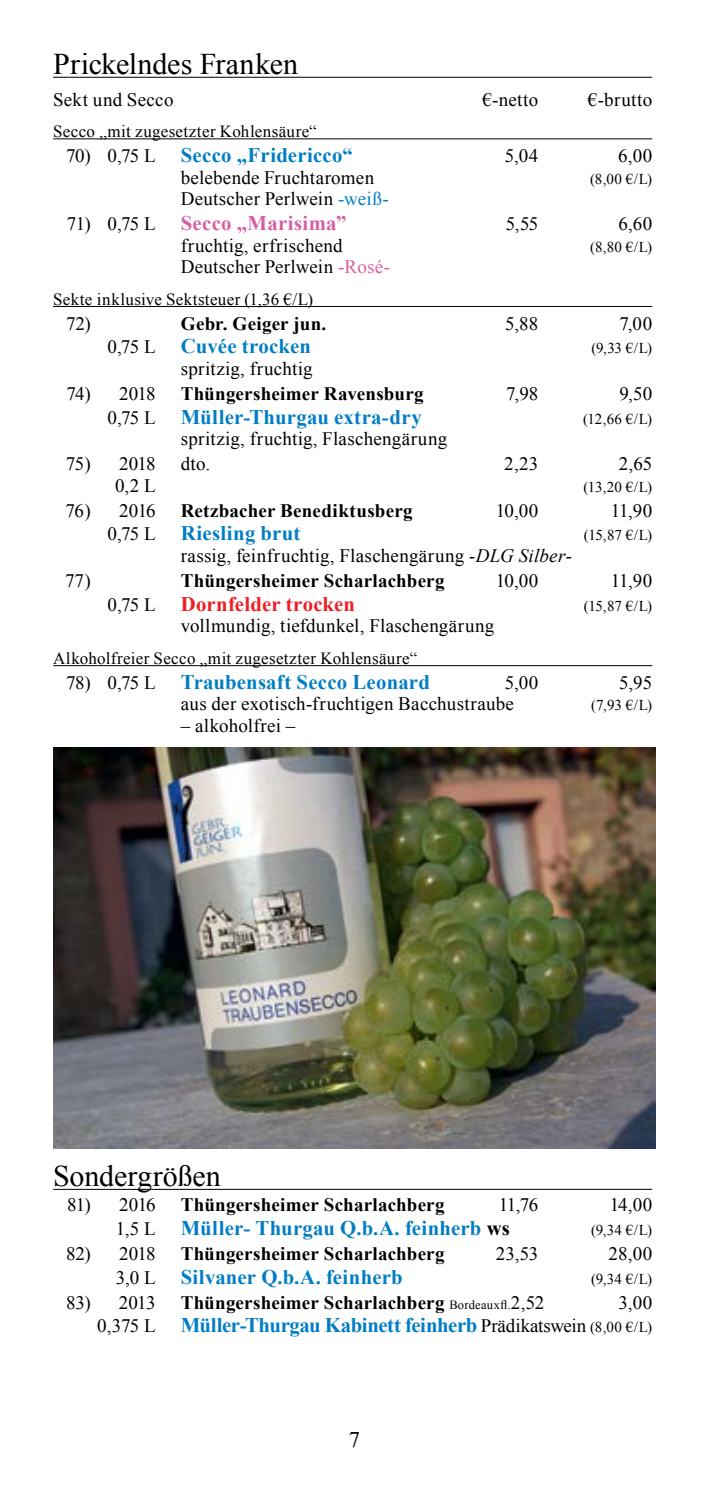
<style>
.page{position:relative;width:709px;height:1489px;background:#fff}
.page>*{position:absolute;margin:0;border:0;box-sizing:border-box;transform-origin:0 0}
.t1{font:30px "Times New Roman";letter-spacing:-.005em;color:#000}
.t2{font:22.25px "Times New Roman";color:#000}
.t3{font:700 20.75px "Times New Roman";letter-spacing:.01em;color:#007dc5}
.t4{font:700 20.75px "Times New Roman";letter-spacing:-.02em;color:#007dc5}
.t5{font:700 20.75px "Times New Roman";letter-spacing:.01em;color:#d75fa3}
.t6{font:700 20.75px "Times New Roman";letter-spacing:.01em;color:#ed1d24}
.t7{font:19px "Times New Roman";letter-spacing:.015em;color:#000}
.t8{font:700 19px "Times New Roman";letter-spacing:.01em;color:#000}
.t9{font:17px "Times New Roman";letter-spacing:.02em;color:#000}
.t10{font:15px "Times New Roman";letter-spacing:.01em;color:#000}
.s1{font-weight:400;font-size:19px;color:#000}
.s2{color:#007dc5}
.s3{color:#d75fa3}
.s4{font-style:italic}
.s5{color:#000}
.s6{font-weight:400;font-size:12.5px}
.s7{font-weight:400}
.s8{font-weight:400;font-size:15px;color:#000}
</style>
<div class="page">
<hr style="left:53px;top:77px;width:599px;height:1px;background:#000">
<hr style="left:53px;top:138px;width:599px;height:1px;background:#000">
<hr style="left:53px;top:306px;width:599px;height:1px;background:#000">
<hr style="left:53px;top:665px;width:599px;height:1px;background:#000">
<hr style="left:53px;top:1188px;width:599px;height:1px;background:#000">
<img style="left:53px;top:748px;width:603px;height:400px">
<h1 class="t1" style="left:53px;top:44px;width:246px">Prickelndes Franken</h1>
<p class="t7" style="left:53px;top:86px;width:122px">Sekt und Secco</p>
<p class="t7" style="left:482px;top:86px;width:57px">€-netto</p>
<p class="t7" style="left:588px;top:86px;width:66px">€-brutto</p>
<p class="t9" style="left:53px;top:120px;width:265px">Secco „mit zugesetzter Kohlensäure“</p>
<p class="t3" style="left:66px;top:141px;width:288px"><span class="s1">70) 0,75 L</span> Secco „Fridericco“</p>
<p class="t7" style="left:505px;top:143px;width:35px">5,04</p>
<p class="t7" style="left:618px;top:143px;width:36px">6,00</p>
<p class="t7" style="left:181px;top:164px;width:195px">belebende Fruchtaromen</p>
<p class="t10" style="left:590px;top:168px;width:64px">(8,00 €/L)</p>
<p class="t7" style="left:181px;top:186px;width:209px">Deutscher Perlwein <span class="s2">-weiß-</span></p>
<p class="t5" style="left:67px;top:209px;width:281px"><span class="s1">71) 0,75 L</span> Secco „Marisima”</p>
<p class="t7" style="left:505px;top:211px;width:34px">5,55</p>
<p class="t7" style="left:618px;top:211px;width:35px">6,60</p>
<p class="t7" style="left:181px;top:232px;width:163px">fruchtig, erfrischend</p>
<p class="t10" style="left:590px;top:236px;width:63px">(8,80 €/L)</p>
<p class="t7" style="left:181px;top:254px;width:211px">Deutscher Perlwein <span class="s3">-Rosé-</span></p>
<p class="t9" style="left:53px;top:287px;width:261px">Sekte inklusive Sektsteuer (1,36 €/L)</p>
<p class="t7" style="left:66px;top:310px;width:26px">72)</p>
<p class="t8" style="left:181px;top:310px;width:147px">Gebr. Geiger jun.</p>
<p class="t7" style="left:505px;top:310px;width:35px">5,88</p>
<p class="t7" style="left:619px;top:310px;width:34px">7,00</p>
<p class="t3" style="left:107px;top:332px;width:205px"><span class="s1">0,75 L</span> Cuvée trocken</p>
<p class="t10" style="left:591px;top:338px;width:62px">(9,33 €/L)</p>
<p class="t7" style="left:181px;top:356px;width:133px">spritzig, fruchtig</p>
<p class="t7" style="left:66px;top:381px;width:91px">74) 2018</p>
<p class="t8" style="left:181px;top:380px;width:244px">Thüngersheimer Ravensburg</p>
<p class="t7" style="left:506px;top:381px;width:34px">7,98</p>
<p class="t7" style="left:619px;top:381px;width:34px">9,50</p>
<p class="t3" style="left:107px;top:402px;width:316px"><span class="s1">0,75 L</span> Müller-Thurgau extra-dry</p>
<p class="t10" style="left:583px;top:408px;width:71px">(12,66 €/L)</p>
<p class="t7" style="left:181px;top:426px;width:268px">spritzig, fruchtig, Flaschengärung</p>
<p class="t7" style="left:66px;top:451px;width:91px">75) 2018</p>
<p class="t7" style="left:181px;top:451px;width:31px">dto.</p>
<p class="t7" style="left:504px;top:451px;width:36px">2,23</p>
<p class="t7" style="left:618px;top:451px;width:35px">2,65</p>
<p class="t7" style="left:115px;top:472px;width:42px">0,2 L</p>
<p class="t10" style="left:583px;top:476px;width:70px">(13,20 €/L)</p>
<p class="t7" style="left:65px;top:497px;width:92px">76) 2016</p>
<p class="t8" style="left:181px;top:497px;width:233px">Retzbacher Benediktusberg</p>
<p class="t7" style="left:496px;top:497px;width:44px">10,00</p>
<p class="t7" style="left:611px;top:497px;width:43px">11,90</p>
<p class="t3" style="left:107px;top:519px;width:194px"><span class="s1">0,75 L</span> Riesling brut</p>
<p class="t10" style="left:584px;top:525px;width:70px">(15,87 €/L)</p>
<p class="t7" style="left:181px;top:543px;width:393px">rassig, feinfruchtig, Flaschengärung <span class="s4">-DLG Silber-</span></p>
<p class="t7" style="left:65px;top:568px;width:27px">77)</p>
<p class="t8" style="left:181px;top:567px;width:265px">Thüngersheimer Scharlachberg</p>
<p class="t7" style="left:496px;top:568px;width:44px">10,00</p>
<p class="t7" style="left:611px;top:568px;width:43px">11,90</p>
<p class="t6" style="left:107px;top:589px;width:249px"><span class="s1">0,75 L</span> Dornfelder trocken</p>
<p class="t10" style="left:584px;top:595px;width:70px">(15,87 €/L)</p>
<p class="t7" style="left:181px;top:613px;width:315px">vollmundig, tiefdunkel, Flaschengärung</p>
<p class="t9" style="left:53px;top:646px;width:365px">Alkoholfreier Secco „mit zugesetzter Kohlensäure“</p>
<p class="t3" style="left:66px;top:667px;width:365px"><span class="s1">78) 0,75 L</span> Traubensaft Secco Leonard</p>
<p class="t7" style="left:505px;top:669px;width:35px">5,00</p>
<p class="t7" style="left:619px;top:669px;width:35px">5,95</p>
<p class="t7" style="left:181px;top:691px;width:335px">aus der exotisch-fruchtigen Bacchustraube</p>
<p class="t10" style="left:591px;top:695px;width:63px">(7,93 €/L)</p>
<p class="t7" style="left:181px;top:712px;width:116px">– alkoholfrei –</p>
<h1 class="t1" style="left:53px;top:1155px;width:169px">Sondergrößen</h1>
<p class="t7" style="left:67px;top:1191px;width:90px">81) 2016</p>
<p class="t8" style="left:181px;top:1191px;width:265px">Thüngersheimer Scharlachberg</p>
<p class="t7" style="left:498px;top:1191px;width:41px">11,76</p>
<p class="t7" style="left:609px;top:1191px;width:44px">14,00</p>
<p class="t3" style="left:116px;top:1213px;width:395px"><span class="s1">1,5 L</span> Müller- Thurgau Q.b.A. feinherb <span class="s5">ws</span></p>
<p class="t10" style="left:591px;top:1219px;width:63px">(9,34 €/L)</p>
<p class="t7" style="left:66px;top:1240px;width:91px">82) 2018</p>
<p class="t8" style="left:181px;top:1240px;width:265px">Thüngersheimer Scharlachberg</p>
<p class="t7" style="left:496px;top:1240px;width:44px">23,53</p>
<p class="t7" style="left:608px;top:1240px;width:45px">28,00</p>
<p class="t3" style="left:116px;top:1262px;width:288px"><span class="s1">3,0 L</span> Silvaner Q.b.A. feinherb</p>
<p class="t10" style="left:591px;top:1268px;width:63px">(9,34 €/L)</p>
<p class="t7" style="left:66px;top:1289px;width:26px">83)</p>
<p class="t7" style="left:119px;top:1289px;width:38px">2013</p>
<p class="t8" style="left:181px;top:1288px;width:365px">Thüngersheimer Scharlachberg <span class="s6">Bordeauxfl.</span><span class="s7">2,52</span></p>
<p class="t7" style="left:618px;top:1289px;width:35px">3,00</p>
<p class="t4" style="left:97px;top:1310px;width:556px"><span class="s1">0,375 L</span> Müller-Thurgau Kabinett feinherb <span class="s1">Prädikatswein</span> <span class="s8">(8,00 €/L)</span></p>
<p class="t2" style="left:349px;top:1424px;width:13px">7</p>
</div>
